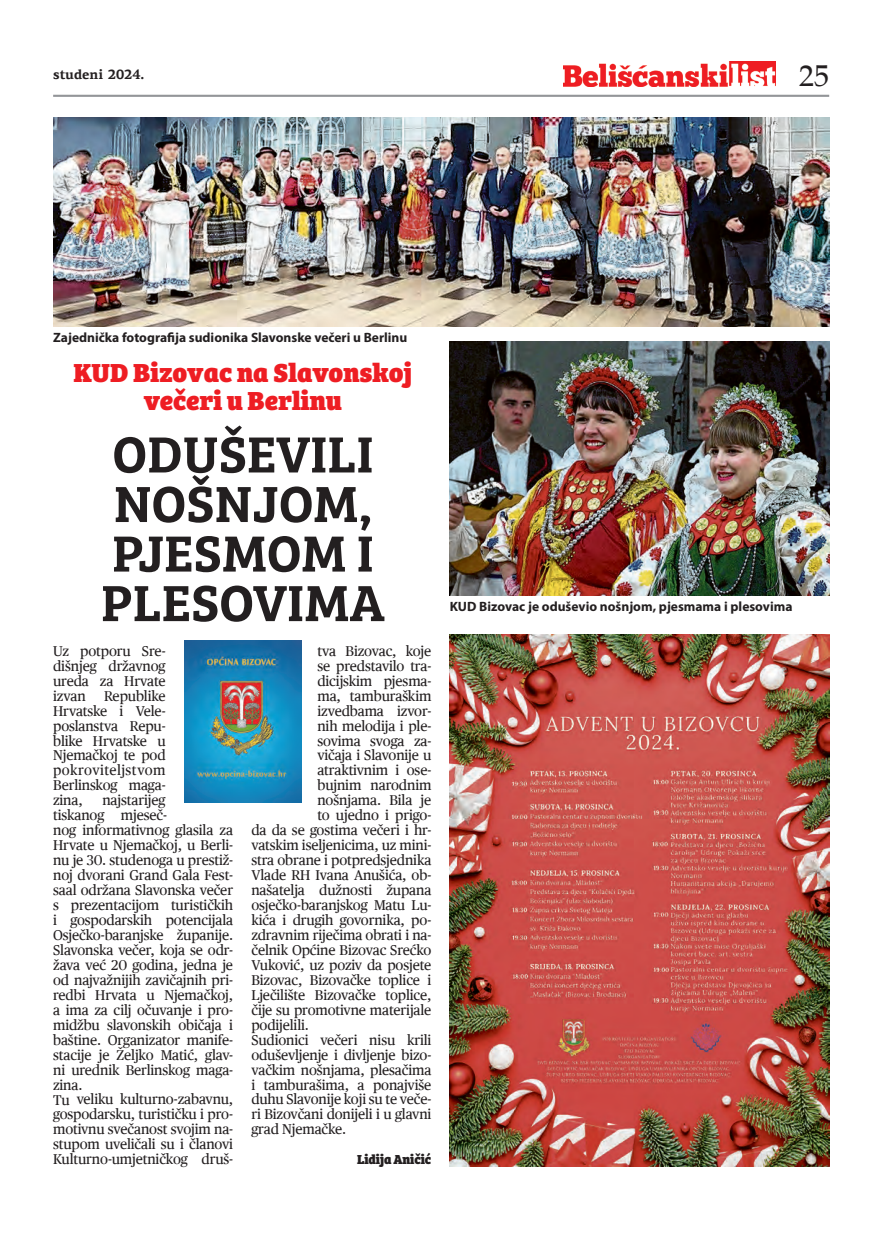
<style>
.page{position:relative;width:893px;height:1234px;background:#fff}
.page>*{position:absolute;margin:0;border:0;box-sizing:border-box;transform-origin:0 0}
.t1{font:600 52.5px/49.5px "Bree Serif";color:#231f20}
.t2{font:30px "Palatino Roman";color:#231f20}
.t3{font:800 27px/27.8px "Bree Serif";color:#ee1d23;text-align:center}
.t4{font:14.25px/15px "Publico Text";letter-spacing:-.01em;color:#231f20;text-align:justify}
.t5{font:700 13.5px "Myriad Pro";color:#231f20}
.t6{font:700 13.5px "PF Agora Serif Pro";color:#231f20}
.t7{font:800 13.5px "Bree Serif";letter-spacing:-.01em;color:#231f20}
</style>
<div class="page">
<img style="left:563px;top:61px;width:213px;height:26px">
<hr style="left:53px;top:95px;width:776px;height:2px;background:#939598">
<img style="left:450px;top:634px;width:379px;height:531px">
<img style="left:53px;top:118px;width:776px;height:208px">
<img style="left:450px;top:341px;width:379px;height:255px">
<img style="left:184px;top:640px;width:118px;height:162px">
<p class="t6" style="left:53px;top:66px;width:93px">studeni 2024.</p>
<h2 class="t2" style="left:799px;top:58px;width:31px">25</h2>
<p class="t5" style="left:53px;top:328px;width:356px">Zajednička fotografija sudionika Slavonske večeri u Berlinu</p>
<h3 class="t3" style="left:74px;top:357px;width:340px">KUD Bizovac na Slavonskoj večeri u Berlinu</h3>
<h1 class="t1" style="left:101px;top:426px;width:285px">ODUŠEVILI<br>NOŠNJOM,<br>PJESMOM I<br>PLESOVIMA</h1>
<p class="t4" style="left:317px;top:643px;width:115px">tva Bizovac, koje</p>
<p class="t4" style="left:317px;top:658px;width:115px">se predstavilo tra-</p>
<p class="t4" style="left:317px;top:673px;width:115px">dicijskim pjesma-</p>
<p class="t4" style="left:317px;top:688px;width:116px">ma, tamburaškim</p>
<p class="t4" style="left:317px;top:703px;width:115px">izvedbama izvor-</p>
<p class="t4" style="left:317px;top:718px;width:115px">nih melodija i ple-</p>
<p class="t4" style="left:317px;top:733px;width:115px">sovima svoga za-</p>
<p class="t4" style="left:317px;top:747px;width:116px">vičaja i Slavonije u</p>
<p class="t4" style="left:317px;top:762px;width:115px">atraktivnim i ose-</p>
<p class="t4" style="left:317px;top:777px;width:116px">bujnim narodnim</p>
<p class="t4" style="left:317px;top:792px;width:115px">nošnjama. Bila je</p>
<p class="t4" style="left:317px;top:807px;width:115px">to ujedno i prigo-</p>
<p class="t4" style="left:251px;top:822px;width:181px">da da se gostima večeri i hr-</p>
<p class="t4" style="left:251px;top:837px;width:181px">vatskim iseljenicima, uz mini-</p>
<p class="t4" style="left:251px;top:852px;width:182px">stra obrane i potpredsjednika</p>
<p class="t4" style="left:251px;top:867px;width:181px">Vlade RH Ivana Anušića, ob-</p>
<p class="t4" style="left:251px;top:882px;width:181px">našatelja dužnosti župana</p>
<p class="t4" style="left:251px;top:897px;width:181px">osječko-baranjskog Matu Lu-</p>
<p class="t4" style="left:251px;top:912px;width:181px">kića i drugih govornika, po-</p>
<p class="t4" style="left:251px;top:927px;width:181px">zdravnim riječima obrati i na-</p>
<p class="t4" style="left:251px;top:942px;width:182px">čelnik Općine Bizovac Srećko</p>
<p class="t4" style="left:251px;top:957px;width:182px">Vuković, uz poziv da posjete</p>
<p class="t4" style="left:251px;top:972px;width:181px">Bizovac, Bizovačke toplice i</p>
<p class="t4" style="left:251px;top:987px;width:182px">Lječilište Bizovačke toplice,</p>
<p class="t4" style="left:251px;top:1002px;width:182px">čije su promotivne materijale</p>
<p class="t4" style="left:251px;top:1016px;width:59px">podijelili.</p>
<p class="t4" style="left:251px;top:1031px;width:181px">Sudionici večeri nisu krili</p>
<p class="t4" style="left:251px;top:1046px;width:181px">oduševljenje i divljenje bizo-</p>
<p class="t4" style="left:251px;top:1061px;width:182px">vačkim nošnjama, plesačima</p>
<p class="t4" style="left:251px;top:1076px;width:182px">i tamburašima, a ponajviše</p>
<p class="t4" style="left:251px;top:1091px;width:181px">duhu Slavonije koji su te veče-</p>
<p class="t4" style="left:251px;top:1106px;width:182px">ri Bizovčani donijeli i u glavni</p>
<p class="t4" style="left:251px;top:1121px;width:96px">grad Njemačke.</p>
<p class="t7" style="left:357px;top:1148px;width:76px">Lidija Aničić</p>
<p class="t4" style="left:53px;top:643px;width:114px">Uz potporu Sre&shy;dišnjeg državnog ureda za Hrvate izvan</p>
<p class="t4" style="left:53px;top:688px;width:114px;text-indent:51px">Republike Hrvatske i Vele&shy;poslanstva Repu&shy;blike Hrvatske u Njemačkoj te pod pokroviteljstvom Berlinskog maga&shy;zina,</p>
<p class="t4" style="left:53px;top:792px;width:182px;text-align:left;text-indent:49px">najstarijeg<br>tiskanog mjeseč-<br>nog informativnog glasila za<br>Hrvate u Njemačkoj, u Berli&shy;nu je 30. studenoga u prestiž&shy;noj dvorani Grand Gala Fest&shy;saal održana Slavonska večer s prezentacijom turističkih i gospodarskih potencijala<br>Osječko-baranjske županije.<br>Slavonska večer, koja se odr&shy;žava već 20 godina, jedna je od najvažnijih zavičajnih pri&shy;redbi Hrvata u Njemačkoj, a ima za cilj očuvanje i pro&shy;midžbu slavonskih običaja i baštine. Organizator manife&shy;stacije je Željko Matić, glav&shy;ni urednik Berlinskog maga&shy;zina.<br>Tu veliku kulturno-zabavnu, gospodarsku, turističku i pro&shy;motivnu svečanost svojim na&shy;stupom uveličali su i članovi<br>Kulturno-umjetničkog druš-</p>
<p class="t5" style="left:450px;top:597px;width:344px">KUD Bizovac je oduševio nošnjom, pjesmama i plesovima</p>
</div>
